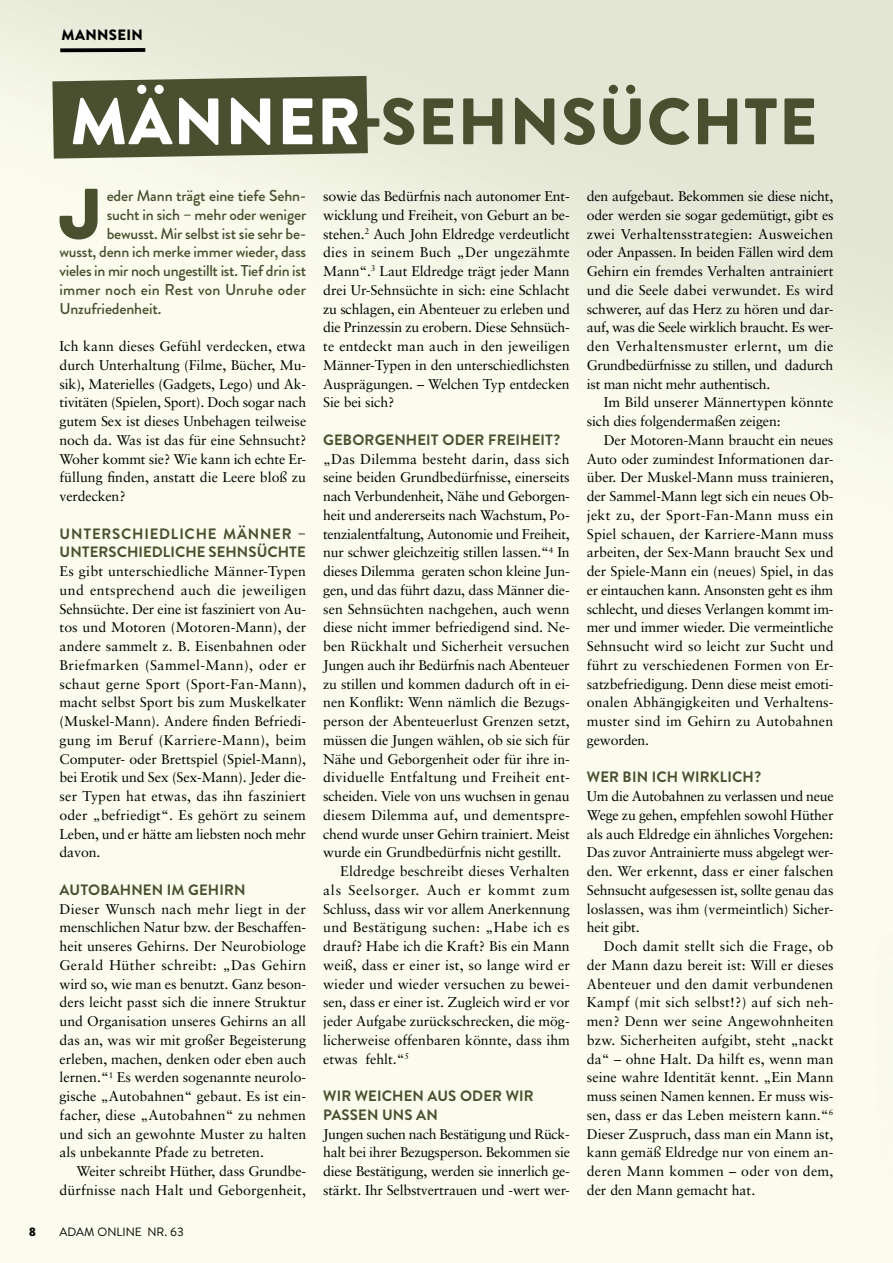
<style>
.page{position:relative;width:893px;height:1263px;background:#fff}
.page>*{position:absolute;margin:0;border:0;box-sizing:border-box;transform-origin:0 0}
.t1{font:900 65.4px "Brandon Grotesque";letter-spacing:.02em;color:#4a4f2f}
.t2{font:63.9px "Eveleth Clean";color:#4a4f2f}
.t3{font:500 15.75px "Brandon Grotesque";letter-spacing:-.015em;color:#4a4f2f}
.t4{font:500 15.75px "Brandon Grotesque";letter-spacing:.01em;color:#4a4f2f}
.t5{font:700 15px/18.8px "Brandon Text";letter-spacing:.01em;color:#4a4f2f}
.t6{font:900 15px "Brandon Text";letter-spacing:.02em;color:#000}
.t7{font:14.1px/18.8px "Sabon";letter-spacing:-.005em;color:#000;text-align:justify}
.t8{font:14.1px/18.8px "Sabon";letter-spacing:.015em;color:#000;text-align:right}
.t9{font:14.1px "Sabon";letter-spacing:.02em;color:#000}
.t10{font:14.1px "Sabon";letter-spacing:.025em;color:#000}
.t11{font:14.1px "Sabon";letter-spacing:.055em;color:#000}
.t12{font:12px "Brandon Text";color:#000}
.t13{font:900 12px "Brandon Text";color:#000}
.s1{color:#fff}
</style>
<div class="page">
<svg style="left:52px;top:76px;width:316px;height:83px;background:#565b3c"></svg>
<svg style="left:60px;top:48px;width:85px;height:4px"></svg>
<p class="t6" style="left:62px;top:24px;width:83px">MANNSEIN</p>
<h1 class="t1" style="left:70px;top:75px;width:749px"><span class="s1">MÄNNER</span>-SEHNSÜCHTE</h1>
<h2 class="t2" style="left:59px;top:164px;width:44px">J</h2>
<p class="t3" style="left:107px;top:185px;width:201px">eder Mann trägt eine tiefe Sehn-</p>
<p class="t3" style="left:107px;top:203px;width:201px">sucht in sich – mehr oder weniger</p>
<p class="t3" style="left:107px;top:222px;width:201px">bewusst. Mir selbst ist sie sehr be-</p>
<p class="t3" style="left:60px;top:241px;width:248px">wusst, denn ich merke immer wieder, dass</p>
<p class="t3" style="left:60px;top:260px;width:248px">vieles in mir noch ungestillt ist. Tief drin ist</p>
<p class="t4" style="left:60px;top:278px;width:248px">immer noch ein Rest von Unruhe oder</p>
<p class="t3" style="left:60px;top:297px;width:103px">Unzufriedenheit.</p>
<p class="t7" style="left:60px;top:337px;width:248px">Ich kann dieses Gefühl verdecken, etwa durch Unterhaltung (Filme, Bücher, Mu&shy;sik), Materielles (Gadgets, Lego) und Ak&shy;tivitäten (Spielen, Sport). Doch sogar nach gutem Sex ist dieses Unbehagen teilweise noch da. Was ist das für eine Sehnsucht?<br>Woher kommt sie? Wie kann ich echte Er&shy;füllung finden, anstatt die Leere bloß zu verdecken?</p>
<p class="t5" style="left:60px;top:524px;width:248px">UNTERSCHIEDLICHE MÄNNER –<br>UNTERSCHIEDLICHE SEHNSÜCHTE</p>
<p class="t7" style="left:60px;top:562px;width:248px">Es gibt unterschiedliche Männer-Typen und entsprechend auch die jeweiligen Sehnsüchte. Der eine ist fasziniert von Au&shy;tos und Motoren (Motoren-Mann), der andere sammelt z. B. Eisenbahnen oder Briefmarken (Sammel-Mann), oder er schaut gerne Sport (Sport-Fan-Mann), macht selbst Sport bis zum Muskelkater (Muskel-Mann). Andere finden Befriedi&shy;gung im Beruf (Karriere-Mann), beim Computer- oder Brettspiel (Spiel-Mann), bei Erotik und Sex (Sex-Mann). Jeder die&shy;ser Typen hat etwas, das ihn fasziniert oder „befriedigt“. Es gehört zu seinem Leben, und er hätte am liebsten noch mehr davon.</p>
<p class="t5" style="left:60px;top:880px;width:187px">AUTOBAHNEN IM GEHIRN</p>
<p class="t7" style="left:60px;top:899px;width:248px">Dieser Wunsch nach mehr liegt in der menschlichen Natur bzw. der Beschaffen&shy;heit unseres Gehirns. Der Neurobiologe Gerald Hüther schreibt: „Das Gehirn wird so, wie man es benutzt. Ganz beson&shy;ders leicht passt sich die innere Struktur und Organisation unseres Gehirns an all das an, was wir mit großer Begeisterung erleben, machen, denken oder eben auch lernen.“<sup>1</sup> Es werden sogenannte neurolo&shy;gische „Autobahnen“ gebaut. Es ist ein&shy;facher, diese „Autobahnen“ zu nehmen und sich an gewohnte Muster zu halten als unbekannte Pfade zu betreten.</p>
<p class="t8" style="left:60px;top:1162px;width:248px">Weiter schreibt Hüther, dass Grundbe&shy;dürfnisse nach Halt und Geborgenheit,</p>
<p class="t13" style="left:29px;top:1223px;width:9px">8</p>
<p class="t12" style="left:60px;top:1223px;width:126px">ADAM ONLINE NR. 63</p>
<p class="t7" style="left:323px;top:187px;width:248px">sowie das Bedürfnis nach autonomer Ent&shy;wicklung und Freiheit, von Geburt an be&shy;stehen.<sup>2</sup> Auch John Eldredge verdeutlicht dies in seinem Buch „Der ungezähmte Mann“.<sup>3</sup> Laut Eldredge trägt jeder Mann drei Ur-Sehnsüchte in sich: eine Schlacht zu schlagen, ein Abenteuer zu erleben und die Prinzessin zu erobern. Diese Sehnsüch&shy;te entdeckt man auch in den jeweiligen Männer-Typen in den unterschiedlichsten Ausprägungen. – Welchen Typ entdecken Sie bei sich?</p>
<p class="t5" style="left:323px;top:430px;width:239px">GEBORGENHEIT ODER FREIHEIT?</p>
<p class="t8" style="left:323px;top:449px;width:248px">„Das Dilemma besteht darin, dass sich</p>
<p class="t7" style="left:323px;top:468px;width:248px">seine beiden Grundbedürfnisse, einerseits</p>
<p class="t7" style="left:323px;top:487px;width:248px">nach Verbundenheit, Nähe und Geborgen-</p>
<p class="t7" style="left:323px;top:505px;width:248px">heit und andererseits nach Wachstum, Po-</p>
<p class="t7" style="left:323px;top:524px;width:248px">tenzialentfaltung, Autonomie und Freiheit,</p>
<p class="t7" style="left:323px;top:543px;width:248px">nur schwer gleichzeitig stillen lassen.“<sup>4</sup> In</p>
<p class="t7" style="left:323px;top:562px;width:248px">dieses Dilemma geraten schon kleine Jun-</p>
<p class="t7" style="left:323px;top:580px;width:248px">gen, und das führt dazu, dass Männer die-</p>
<p class="t7" style="left:323px;top:599px;width:248px">sen Sehnsüchten nachgehen, auch wenn</p>
<p class="t7" style="left:323px;top:618px;width:248px">diese nicht immer befriedigend sind. Ne-</p>
<p class="t8" style="left:323px;top:637px;width:248px">ben Rückhalt und Sicherheit versuchen</p>
<p class="t7" style="left:323px;top:655px;width:248px">Jungen auch ihr Bedürfnis nach Abenteuer</p>
<p class="t7" style="left:323px;top:674px;width:248px">zu stillen und kommen dadurch oft in ei-</p>
<p class="t7" style="left:323px;top:693px;width:248px">nen Konflikt: Wenn nämlich die Bezugs-</p>
<p class="t7" style="left:323px;top:712px;width:248px">person der Abenteuerlust Grenzen setzt,</p>
<p class="t7" style="left:323px;top:730px;width:248px">müssen die Jungen wählen, ob sie sich für</p>
<p class="t7" style="left:323px;top:749px;width:248px">Nähe und Geborgenheit oder für ihre in-</p>
<p class="t9" style="left:323px;top:769px;width:248px">dividuelle Entfaltung und Freiheit ent-</p>
<p class="t7" style="left:323px;top:787px;width:248px">scheiden. Viele von uns wuchsen in genau</p>
<p class="t9" style="left:323px;top:806px;width:248px">diesem Dilemma auf, und dementspre-</p>
<p class="t7" style="left:323px;top:824px;width:248px">chend wurde unser Gehirn trainiert. Meist</p>
<p class="t7" style="left:323px;top:843px;width:240px">wurde ein Grundbedürfnis nicht gestillt.</p>
<p class="t8" style="left:340px;top:862px;width:231px">Eldredge beschreibt dieses Verhalten</p>
<p class="t11" style="left:323px;top:881px;width:248px">als Seelsorger. Auch er kommt zum</p>
<p class="t7" style="left:323px;top:899px;width:248px">Schluss, dass wir vor allem Anerkennung</p>
<p class="t10" style="left:323px;top:919px;width:248px">und Bestätigung suchen: „Habe ich es</p>
<p class="t7" style="left:323px;top:937px;width:248px">drauf? Habe ich die Kraft? Bis ein Mann</p>
<p class="t8" style="left:323px;top:955px;width:248px">weiß, dass er einer ist, so lange wird er</p>
<p class="t7" style="left:323px;top:974px;width:248px">wieder und wieder versuchen zu bewei-</p>
<p class="t7" style="left:323px;top:993px;width:248px">sen, dass er einer ist. Zugleich wird er vor</p>
<p class="t7" style="left:323px;top:1012px;width:248px">jeder Aufgabe zurückschrecken, die mög-</p>
<p class="t7" style="left:323px;top:1030px;width:248px">licherweise offenbaren könnte, dass ihm</p>
<p class="t7" style="left:323px;top:1049px;width:88px">etwas fehlt.“<sup>5</sup></p>
<p class="t5" style="left:323px;top:1086px;width:212px">WIR WEICHEN AUS ODER WIR<br>PASSEN UNS AN</p>
<p class="t7" style="left:323px;top:1124px;width:248px">Jungen suchen nach Bestätigung und Rück&shy;halt bei ihrer Bezugsperson. Bekommen sie diese Bestätigung, werden sie innerlich ge&shy;stärkt. Ihr Selbstvertrauen und -wert wer-</p>
<p class="t7" style="left:587px;top:187px;width:248px">den aufgebaut. Bekommen sie diese nicht, oder werden sie sogar gedemütigt, gibt es zwei Verhaltensstrategien: Ausweichen oder Anpassen. In beiden Fällen wird dem Gehirn ein fremdes Verhalten antrainiert und die Seele dabei verwundet. Es wird schwerer, auf das Herz zu hören und dar&shy;auf, was die Seele wirklich braucht. Es wer&shy;den Verhaltensmuster erlernt, um die Grundbedürfnisse zu stillen, und dadurch ist man nicht mehr authentisch.</p>
<p class="t7" style="left:587px;top:393px;width:248px;text-indent:17px">Im Bild unserer Männertypen könnte sich dies folgendermaßen zeigen:</p>
<p class="t7" style="left:587px;top:430px;width:248px;text-indent:17px">Der Motoren-Mann braucht ein neues Auto oder zumindest Informationen dar&shy;über. Der Muskel-Mann muss trainieren, der Sammel-Mann legt sich ein neues Ob&shy;jekt zu, der Sport-Fan-Mann muss ein Spiel schauen, der Karriere-Mann muss arbeiten, der Sex-Mann braucht Sex und der Spiele-Mann ein (neues) Spiel, in das er eintauchen kann. Ansonsten geht es ihm schlecht, und dieses Verlangen kommt im&shy;mer und immer wieder. Die vermeintliche Sehnsucht wird so leicht zur Sucht und führt zu verschiedenen Formen von Er&shy;satzbefriedigung. Denn diese meist emoti&shy;onalen Abhängigkeiten und Verhaltens&shy;muster sind im Gehirn zu Autobahnen geworden.</p>
<p class="t5" style="left:587px;top:767px;width:176px">WER BIN ICH WIRKLICH?</p>
<p class="t7" style="left:587px;top:787px;width:248px">Um die Autobahnen zu verlassen und neue Wege zu gehen, empfehlen sowohl Hüther als auch Eldredge ein ähnliches Vorgehen:<br>Das zuvor Antrainierte muss abgelegt wer&shy;den. Wer erkennt, dass er einer falschen Sehnsucht aufgesessen ist, sollte genau das loslassen, was ihm (vermeintlich) Sicher&shy;heit gibt.</p>
<p class="t7" style="left:587px;top:937px;width:248px;text-indent:17px">Doch damit stellt sich die Frage, ob der Mann dazu bereit ist: Will er dieses Abenteuer und den damit verbundenen Kampf (mit sich selbst!?) auf sich neh&shy;men? Denn wer seine Angewohnheiten bzw. Sicherheiten aufgibt, steht „nackt da“ – ohne Halt. Da hilft es, wenn man seine wahre Identität kennt. „Ein Mann muss seinen Namen kennen. Er muss wis&shy;sen, dass er das Leben meistern kann.“<sup>6<br></sup>Dieser Zuspruch, dass man ein Mann ist, kann gemäß Eldredge nur von einem an&shy;deren Mann kommen – oder von dem, der den Mann gemacht hat.</p>
</div>
